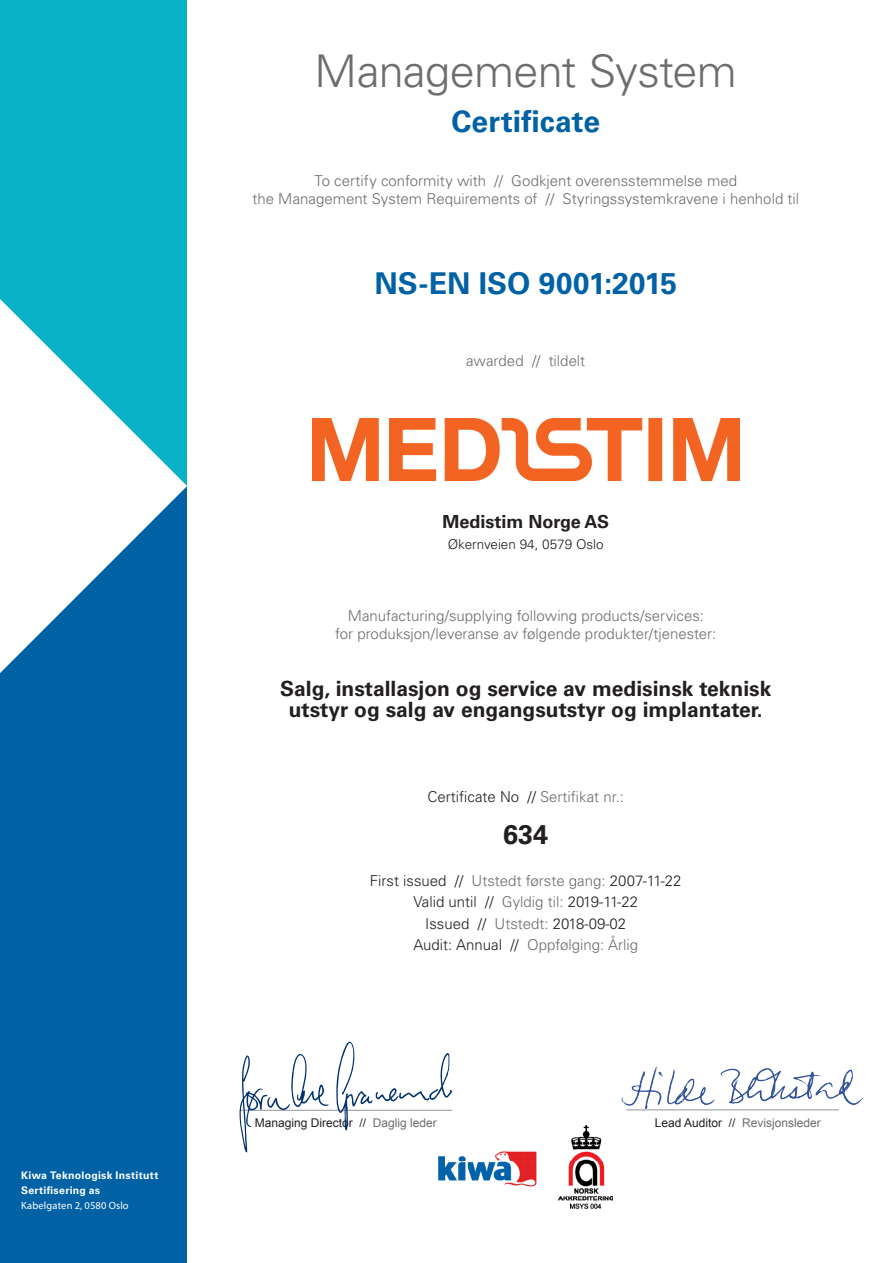
<style>
.page{position:relative;width:893px;height:1263px;background:#fff}
.page>*{position:absolute;margin:0;border:0;box-sizing:border-box;transform-origin:0 0}
.certificate_title{font:300 45px "Univers LT Std";letter-spacing:-.015em;color:#6c6d70}
.certificate{font:700 30px "Univers LT Std";letter-spacing:.005em;color:#0062a5}
.t1{font:700 27px "Univers LT Std";color:#231f20}
.t2{font:700 21px "Univers LT Std";color:#231f20}
.t3{font:700 18px "Univers LT Std";color:#231f20}
.explanation_text{font:300 15px "Univers LT Std";color:#6c6d70}
.t4{font:300 15px "Univers LT Std";color:#231f20}
.t5{font:300 13.5px "Univers LT Std";color:#231f20}
.t6{font:12px "Arial";color:#231f20}
.t7{font:12px "Arial";color:#6c6d70}
.t8{font:700 10.5px/15px "Univers LT Std";letter-spacing:.025em;color:#fff}
.t9{font:10.5px "Myriad Pro";letter-spacing:.015em;color:#fff}
.s1{color:#6c6d70}
.s2{color:#231f20}
</style>
<div class="page">
<div style="left:0;top:486px;width:187px;height:777px;background:#0062a5"></div>
<div style="left:0;top:0;width:187px;height:486px;background:#09b1c7"></div>
<svg style="left:0;top:299px;width:187px;height:374px;fill:#fff"></svg>
<hr style="left:240px;top:1110px;width:212px;height:1px;background:#939598">
<img style="left:439px;top:1126px;width:174px;height:83px">
<svg style="left:336px;top:1042px;width:116px;height:88px"></svg>
<svg style="left:240px;top:1054px;width:89px;height:98px"></svg>
<img style="left:312px;top:419px;width:427px;height:62px">
<img style="left:621px;top:1067px;width:242px;height:43px">
<p class="t8" style="left:21px;top:1168px;width:139px">Kiwa Teknologisk Institutt<br>Sertifisering as</p>
<p class="t9" style="left:21px;top:1199px;width:109px">Kabelgaten 2, 0580 Oslo</p>
<p class="certificate_title" style="left:315px;top:44px;width:424px">Management System</p>
<p class="certificate" style="left:451px;top:103px;width:150px">Certificate</p>
<p class="explanation_text" style="left:314px;top:171px;width:424px">To certify conformity with // Godkjent overensstemmelse med</p>
<p class="explanation_text" style="left:252px;top:189px;width:548px">the Management System Requirements of // Styringssystemkravene i henhold til</p>
<p class="certificate" style="left:374px;top:265px;width:304px">NS-EN ISO 9001:2015</p>
<p class="explanation_text" style="left:466px;top:351px;width:120px">awarded // tildelt</p>
<p class="t3" style="left:443px;top:511px;width:168px">Medistim Norge AS</p>
<p class="t5" style="left:448px;top:536px;width:158px">Økernveien 94, 0579 Oslo</p>
<p class="explanation_text" style="left:348px;top:606px;width:358px">Manufacturing/supplying following products/services:</p>
<p class="explanation_text" style="left:335px;top:624px;width:383px">for produksjon/leveranse av følgende produkter/tjenester:</p>
<p class="t2" style="left:280px;top:676px;width:493px">Salg, installasjon og service av medisinsk teknisk</p>
<p class="t2" style="left:289px;top:697px;width:475px">utstyr og salg av engangsutstyr og implantater.</p>
<p class="t4" style="left:428px;top:788px;width:198px">Certificate No // <span class="s1">Sertifikat nr.:</span></p>
<p class="t1" style="left:503px;top:819px;width:47px">634</p>
<p class="t4" style="left:370px;top:872px;width:313px">First issued // <span class="s1">Utstedt første gang:</span> 2007-11-22</p>
<p class="t4" style="left:413px;top:893px;width:226px">Valid until // <span class="s1">Gyldig til:</span> 2019-11-22</p>
<p class="t4" style="left:425px;top:914px;width:202px">Issued // <span class="s1">Utstedt:</span> 2018-09-02</p>
<p class="explanation_text" style="left:414px;top:935px;width:226px"><span class="s2">Audit: Annual //</span> Oppfølging: Årlig</p>
<p class="t6" style="left:255px;top:1115px;width:184px">Managing Director // <span class="s1">Daglig leder</span></p>
<p class="t7" style="left:655px;top:1115px;width:168px"><span class="s2">Lead Auditor //</span> Revisjonsleder</p>
</div>
